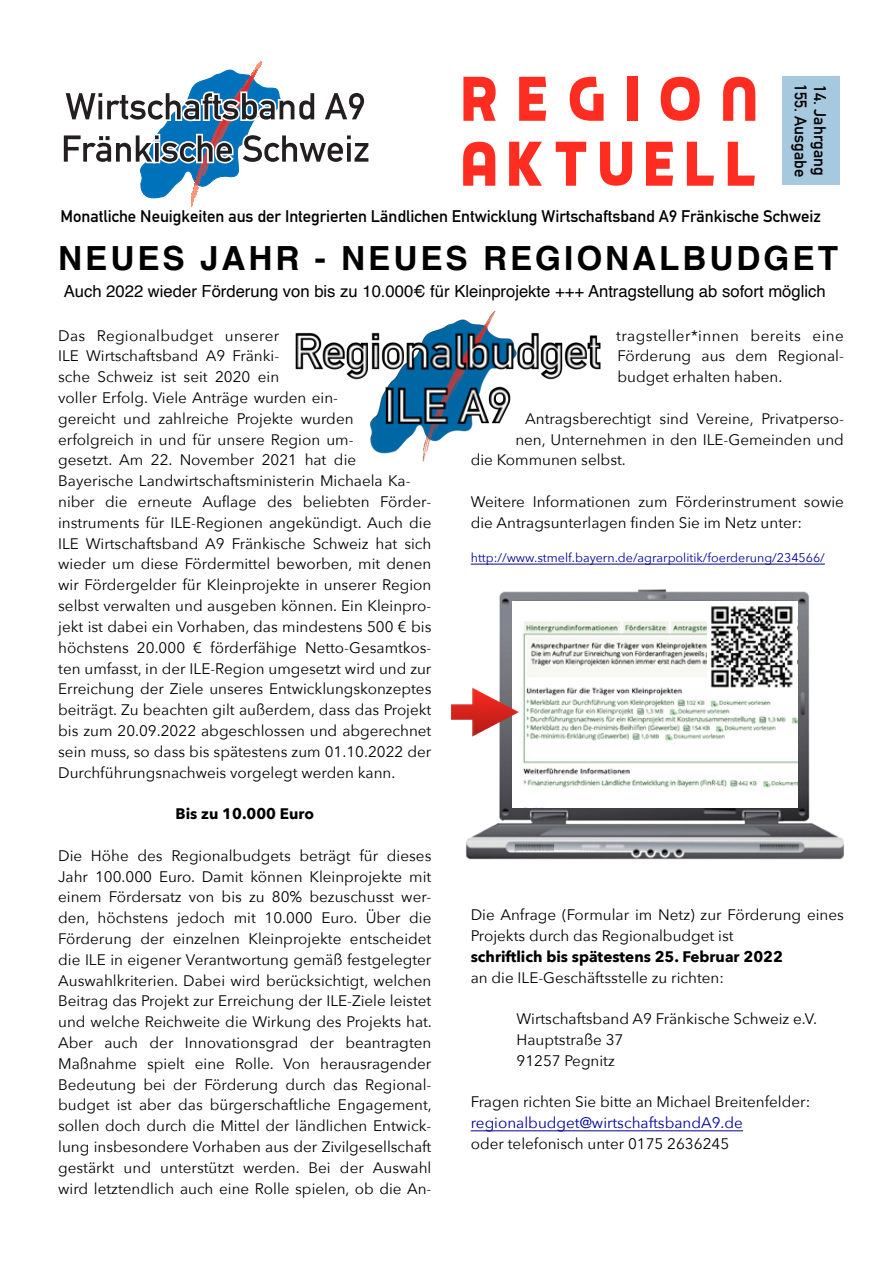
<style>
.page{position:relative;width:893px;height:1263px;background:#fff}
.page>*{position:absolute;margin:0;border:0;box-sizing:border-box;transform-origin:0 0}
.t1{font:69.3px "Piximisa";letter-spacing:.15em;color:#ff2d21}
.t2{font:700 33.3px "Helvetica";letter-spacing:.09em;color:#000}
.t3{font:16.65px "DIN1451 Mittelschrift";color:#000}
.t4{font:16.65px "Helvetica";color:#000}
.t5{font:15.3px/20.9px "Avenir Next";color:#000}
.t6{font:700 15.3px "Avenir Next";color:#000}
.t7{font:12.45px "Avenir Next";color:#009}
.s1{font-weight:700}
.s2{color:#009}
</style>
<div class="page">
<svg style="left:63px;top:62px;width:306px;height:145px"></svg>
<div style="left:782px;top:76px;width:57px;height:108px;background:#a6c9df"></div>
<hr style="left:471px;top:564px;width:354px;height:1px;background:#009">
<hr style="left:471px;top:1130px;width:272px;height:1px;background:#009">
<img style="left:295px;top:312px;width:306px;height:150px">
<img style="left:465px;top:589px;width:379px;height:271px">
<img style="left:512px;top:602px;width:285px;height:205px">
<img style="left:451px;top:687px;width:68px;height:50px">
<img style="left:708px;top:603px;width:89px;height:86px">
<p class="t1" style="left:460px;top:56px;width:297px">REGION</p>
<p class="t1" style="left:460px;top:121px;width:297px">AKTUELL</p>
<p class="t3" style="left:810px;top:84px;width:95px;rotate:90deg">155. Ausgabe</p>
<p class="t3" style="left:830px;top:85px;width:92px;rotate:90deg">14. Jahrgang</p>
<p class="t3" style="left:61px;top:207px;width:762px">Monatliche Neuigkeiten aus der Integrierten Ländlichen Entwicklung Wirtschaftsband A9 Fränkische Schweiz</p>
<p class="t2" style="left:58px;top:238px;width:781px">NEUES JAHR - NEUES REGIONALBUDGET</p>
<p class="t4" style="left:64px;top:279px;width:763px">Auch 2022 wieder Förderung von bis zu 10.000€ für Kleinprojekte +++ Antragstellung ab sofort möglich</p>
<p class="t5" style="left:58px;top:324px;width:375px">Das Regionalbudget unserer<br>ILE Wirtschaftsband A9 Fränki-<br>sche Schweiz ist seit 2020 ein<br>voller Erfolg. Viele Anträge wurden ein-<br>gereicht und zahlreiche Projekte wurden erfolgreich in und für unsere Region um-<br>gesetzt. Am 22. November 2021 hat die Bayerische Landwirtschaftsministerin Michaela Ka&shy;niber die erneute Auflage des beliebten Förder&shy;instruments für ILE-Regionen angekündigt. Auch die ILE Wirtschaftsband A9 Fränkische Schweiz hat sich wieder um diese Fördermittel beworben, mit denen wir Fördergelder für Kleinprojekte in unserer Region selbst verwalten und ausgeben können. Ein Kleinpro&shy;jekt ist dabei ein Vorhaben, das mindestens 500 € bis höchstens 20.000 € förderfähige Netto-Gesamtkos&shy;ten umfasst, in der ILE-Region umgesetzt wird und zur Erreichung der Ziele unseres Entwicklungskonzeptes beiträgt. Zu beachten gilt außerdem, dass das Projekt bis zum 20.09.2022 abgeschlossen und abgerechnet sein muss, so dass bis spätestens zum 01.10.2022 der Durchführungsnachweis vorgelegt werden kann.</p>
<p class="t6" style="left:176px;top:800px;width:140px">Bis zu 10.000 Euro</p>
<p class="t5" style="left:58px;top:844px;width:375px;text-align:justify">Die Höhe des Regionalbudgets beträgt für dieses Jahr 100.000 Euro. Damit können Kleinprojekte mit einem Fördersatz von bis zu 80% bezuschusst wer&shy;den, höchstens jedoch mit 10.000 Euro. Über die Förderung der einzelnen Kleinprojekte entscheidet die ILE in eigener Verantwortung gemäß festgelegter Auswahlkriterien. Dabei wird berücksichtigt, welchen Beitrag das Projekt zur Erreichung der ILE-Ziele leistet und welche Reichweite die Wirkung des Projekts hat.<br>Aber auch der Innovationsgrad der beantragten Maßnahme spielt eine Rolle. Von herausragender Bedeutung bei der Förderung durch das Regional&shy;budget ist aber das bürgerschaftliche Engagement, sollen doch durch die Mittel der ländlichen Entwick&shy;lung insbesondere Vorhaben aus der Zivilgesellschaft gestärkt und unterstützt werden. Bei der Auswahl wird letztendlich auch eine Rolle spielen, ob die An-</p>
<p class="t5" style="left:616px;top:324px;width:229px;text-align:justify">tragsteller*innen bereits eine Förderung aus dem Regional&shy;budget erhalten haben.</p>
<p class="t5" style="left:525px;top:407px;width:320px">Antragsberechtigt sind Vereine, Privatperso-</p>
<p class="t5" style="left:515px;top:428px;width:330px">nen, Unternehmen in den ILE-Gemeinden und</p>
<p class="t5" style="left:471px;top:449px;width:157px">die Kommunen selbst.</p>
<p class="t5" style="left:471px;top:491px;width:375px">Weitere Informationen zum Förderinstrument sowie die Antragsunterlagen finden Sie im Netz unter:</p>
<p class="t7" style="left:471px;top:547px;width:356px">http://www.stmelf.bayern.de/agrarpolitik/foerderung/234566/</p>
<p class="t5" style="left:471px;top:904px;width:375px">Die Anfrage (Formular im Netz) zur Förderung eines Projekts durch das Regionalbudget ist<br><span class="s1">schriftlich bis spätestens 25. Februar 2022<br></span>an die ILE-Geschäftsstelle zu richten:</p>
<p class="t5" style="left:516px;top:1008px;width:302px">Wirtschaftsband A9 Fränkische Schweiz e.V.<br>Hauptstraße 37<br>91257 Pegnitz</p>
<p class="t5" style="left:471px;top:1091px;width:341px">Fragen richten Sie bitte an Michael Breitenfelder: <span class="s2">regionalbudget@wirtschaftsbandA9.de<br></span>oder telefonisch unter 0175 2636245</p>
</div>
